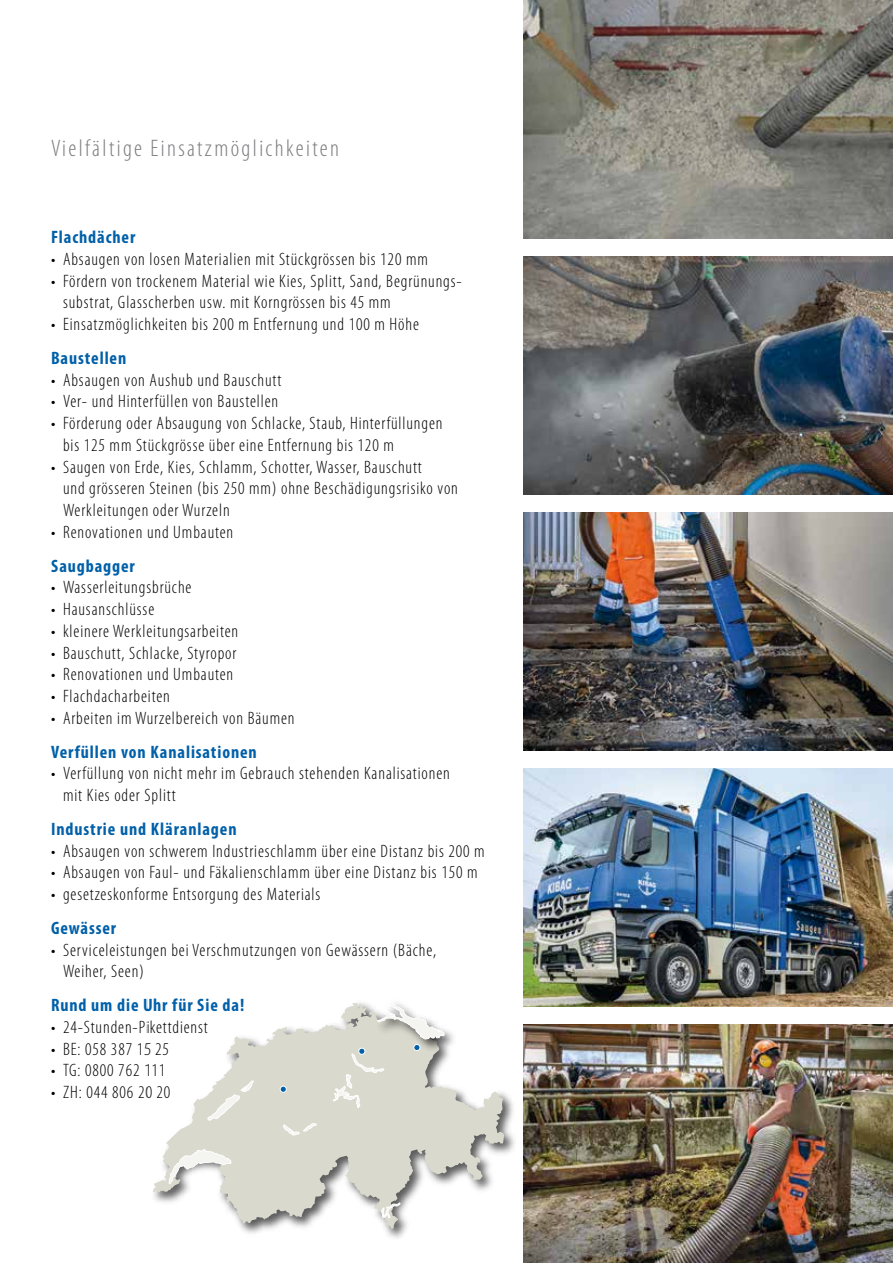
<style>
.page{position:relative;width:893px;height:1263px;background:#fff}
.page>*{position:absolute;margin:0;border:0;box-sizing:border-box;transform-origin:0 0}
.t1{font:300 condensed 24px "Myriad Pro";letter-spacing:.1em;color:#7b7c7e}
.t2{font:300 condensed 18px/21.8px "Myriad Pro";letter-spacing:.05em;color:#000}
.t3{font:700 condensed 18px "Myriad Pro";letter-spacing:.05em;color:#0060a9}
</style>
<div class="page">
<img style="left:523px;top:0;width:370px;height:238px">
<img style="left:523px;top:512px;width:370px;height:238px">
<img style="left:523px;top:769px;width:370px;height:238px">
<img style="left:523px;top:1025px;width:370px;height:238px">
<img style="left:523px;top:256px;width:370px;height:238px">
<img style="left:242px;top:1093px;width:273px;height:145px">
<svg style="left:153px;top:1024px;width:351px;height:205px;fill:#dad9ce"></svg>
<img style="left:445px;top:1024px;width:16px;height:32px">
<svg style="left:283px;top:1123px;width:34px;height:13px"></svg>
<svg style="left:381px;top:1203px;width:19px;height:16px"></svg>
<svg style="left:168px;top:1149px;width:64px;height:36px"></svg>
<svg style="left:207px;top:1080px;width:47px;height:41px"></svg>
<svg style="left:280px;top:1086px;width:6px;height:6px"></svg>
<div style="left:280px;top:1086px;width:7px;height:7px;border:1px solid #fff;border-radius:50%"></div>
<svg style="left:332px;top:1002px;width:113px;height:106px"></svg>
<div style="left:413px;top:1044px;width:7px;height:7px;border:1px solid #fff;border-radius:50%"></div>
<h1 class="t1" style="left:51px;top:135px;width:290px">Vielfältige Einsatzmöglichkeiten</h1>
<p class="t3" style="left:51px;top:227px;width:86px">Flachdächer</p>
<p class="t2" style="left:51px;top:248px;width:378px">• Absaugen von losen Materialien mit Stückgrössen bis 120 mm</p>
<p class="t2" style="left:63px;top:270px;width:400px;text-indent:-12px">• Fördern von trockenem Material wie Kies, Splitt, Sand, Begrünungs&shy;substrat, Glasscherben usw. mit Korngrössen bis 45 mm</p>
<p class="t2" style="left:51px;top:314px;width:370px">• Einsatzmöglichkeiten bis 200 m Entfernung und 100 m Höhe</p>
<p class="t3" style="left:51px;top:348px;width:77px">Baustellen</p>
<p class="t2" style="left:51px;top:369px;width:232px">• Absaugen von Aushub und Bauschutt</p>
<p class="t2" style="left:51px;top:391px;width:229px">• Ver- und Hinterfüllen von Baustellen</p>
<p class="t2" style="left:63px;top:413px;width:381px;text-indent:-12px">• Förderung oder Absaugung von Schlacke, Staub, Hinterfüllungen bis 125 mm Stückgrösse über eine Entfernung bis 120 m</p>
<p class="t2" style="left:63px;top:456px;width:396px;text-indent:-12px">• Saugen von Erde, Kies, Schlamm, Schotter, Wasser, Bauschutt<br>und grösseren Steinen (bis 250 mm) ohne Beschädigungsrisiko von<br>Werkleitungen oder Wurzeln</p>
<p class="t2" style="left:51px;top:521px;width:184px">• Renovationen und Umbauten</p>
<p class="t3" style="left:51px;top:556px;width:85px">Saugbagger</p>
<p class="t2" style="left:51px;top:577px;width:142px">• Wasserleitungsbrüche</p>
<p class="t2" style="left:51px;top:599px;width:105px">• Hausanschlüsse</p>
<p class="t2" style="left:51px;top:620px;width:189px">• kleinere Werkleitungsarbeiten</p>
<p class="t2" style="left:51px;top:642px;width:187px">• Bauschutt, Schlacke, Styropor</p>
<p class="t2" style="left:51px;top:664px;width:184px">• Renovationen und Umbauten</p>
<p class="t2" style="left:51px;top:686px;width:120px">• Flachdacharbeiten</p>
<p class="t2" style="left:51px;top:707px;width:245px">• Arbeiten im Wurzelbereich von Bäumen</p>
<p class="t3" style="left:51px;top:742px;width:207px">Verfüllen von Kanalisationen</p>
<p class="t2" style="left:63px;top:763px;width:388px;text-indent:-12px">• Verfüllung von nicht mehr im Gebrauch stehenden Kanalisationen mit Kies oder Splitt</p>
<p class="t3" style="left:51px;top:819px;width:187px">Industrie und Kläranlagen</p>
<p class="t2" style="left:51px;top:840px;width:435px">• Absaugen von schwerem Industrieschlamm über eine Distanz bis 200 m</p>
<p class="t2" style="left:51px;top:862px;width:428px">• Absaugen von Faul- und Fäkalienschlamm über eine Distanz bis 150 m</p>
<p class="t2" style="left:51px;top:884px;width:271px">• gesetzeskonforme Entsorgung des Materials</p>
<p class="t3" style="left:51px;top:918px;width:67px">Gewässer</p>
<p class="t2" style="left:63px;top:939px;width:375px;text-indent:-12px">• Serviceleistungen bei Verschmutzungen von Gewässern (Bäche,<br>Weiher, Seen)</p>
<p class="t3" style="left:51px;top:995px;width:195px">Rund um die Uhr für Sie da!</p>
<p class="t2" style="left:51px;top:1016px;width:158px">• 24-Stunden-Pikettdienst</p>
<p class="t2" style="left:51px;top:1038px;width:120px">• BE: 058 387 15 25</p>
<p class="t2" style="left:51px;top:1060px;width:116px">• TG: 0800 762 111</p>
<p class="t2" style="left:51px;top:1082px;width:121px">• ZH: 044 806 20 20</p>
</div>
